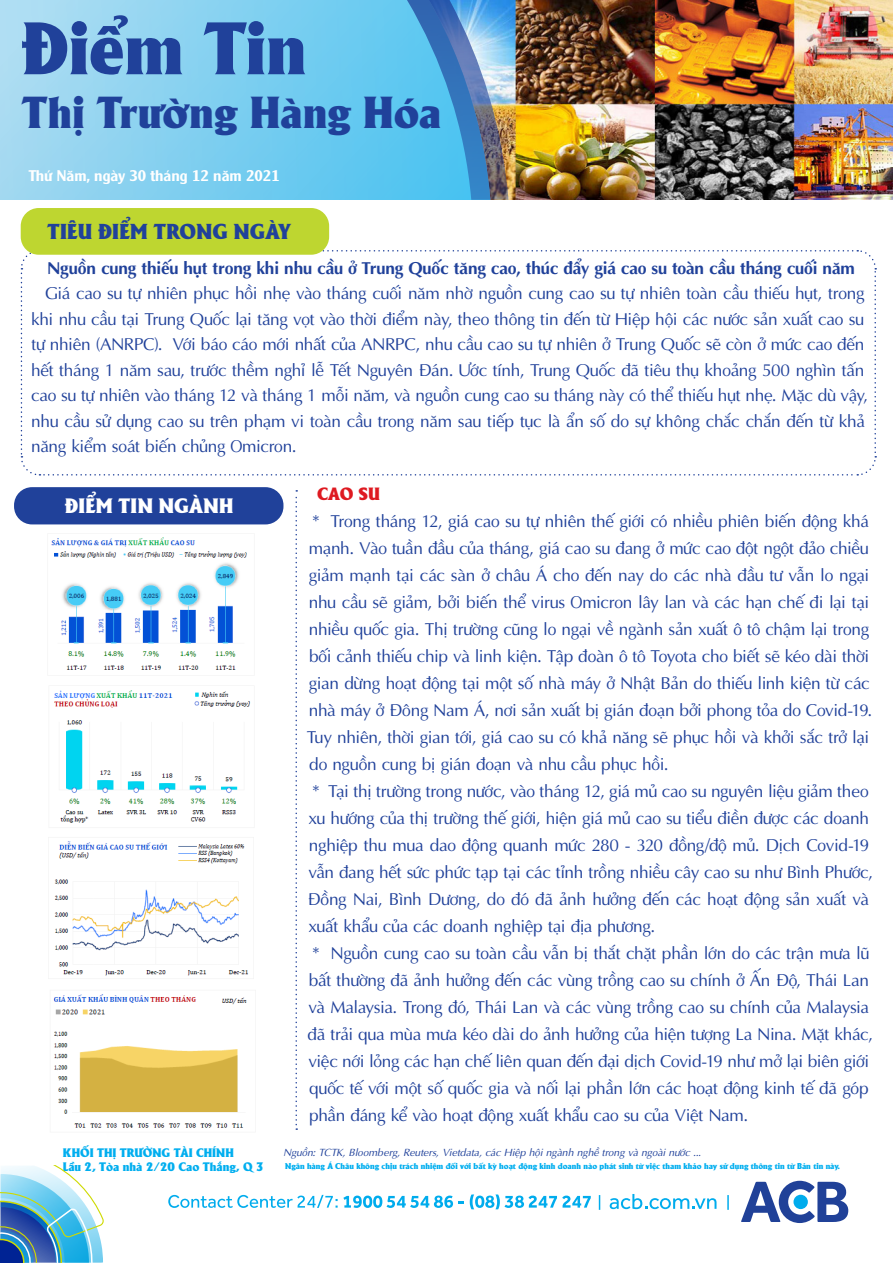
<style>
.page{position:relative;width:893px;height:1263px;background:#fff}
.page>*{position:absolute;margin:0;border:0;box-sizing:border-box;transform-origin:0 0}
.t1{font:72px "UTM Alberta Heavy";color:#20419a}
.t2{font:43.5px "UTM Alberta Heavy";color:#20419a}
.t3{font:21px "UTM Alberta Heavy";letter-spacing:.005em;color:#20419a}
.t4{font:20.25px "UTM Alberta Heavy";letter-spacing:.015em;color:#fff}
.t5{font:17.25px/25.5px "UTM Aptima";letter-spacing:-.025em;color:#20419a}
.t6{font:700 17.25px "UTM Aptima";letter-spacing:-.01em;color:#20419a}
.t7{font:17.25px "UTM Alberta Heavy";color:#de1a21}
.t8{font:15px "UTM Alexander";color:#fff}
.t9{font:12px/14.4px "UTM Alberta Heavy";color:#00aeef}
.t10{font:italic 10.5px "UTM Aptima";letter-spacing:-.01em;color:#20419a}
.t11{font:8.25px "UTM Alberta Heavy";color:#00aeef}
</style>
<div class="page">
<svg style="left:0;top:1165px;width:104px;height:98px"></svg>
<svg style="left:741px;top:1181px;width:107px;height:42px"></svg>
<svg style="left:599px;top:1195px;width:1px;height:15px"></svg>
<svg style="left:727px;top:1195px;width:2px;height:15px"></svg>
<svg style="left:168px;top:1195px;width:296px;height:13px"></svg>
<svg style="left:470px;top:1194px;width:121px;height:15px"></svg>
<svg style="left:610px;top:1194px;width:106px;height:15px"></svg>
<img style="left:522px;top:0;width:371px;height:200px">
<svg style="left:20px;top:249px;width:857px;height:227px"></svg>
<div style="left:14px;top:487px;width:269px;height:37px;background:#20419a;border-radius:18px"></div>
<img style="left:508px;top:0;width:14px;height:200px">
<svg style="left:0;top:0;width:407px;height:200px;background:#83d0f0"></svg>
<img style="left:407px;top:0;width:101px;height:200px">
<svg style="left:295px;top:490px;width:2px;height:640px"></svg>
<div style="left:21px;top:208px;width:308px;height:47px;background:#bed630;border-radius:18px"></div>
<img style="left:48px;top:537px;width:206px;height:591px">
<h1 class="t1" style="left:22px;top:-5px;width:286px">Điểm Tin</h1>
<h2 class="t2" style="left:22px;top:80px;width:421px">Thị Trường Hàng Hóa</h2>
<p class="t8" style="left:29px;top:164px;width:252px">Thứ Năm, ngày 30 tháng 12 năm 2021</p>
<p class="t3" style="left:47px;top:216px;width:245px">TIÊU ĐIỂM TRONG NGÀY</p>
<p class="t6" style="left:47px;top:255px;width:809px">Nguồn cung thiếu hụt trong khi nhu cầu ở Trung Quốc tăng cao, thúc đẩy giá cao su toàn cầu tháng cuối năm</p>
<p class="t5" style="left:31px;top:279px;width:839px;text-indent:14px">Giá cao su tự nhiên phục hồi nhẹ vào tháng cuối năm nhờ nguồn cung cao su tự nhiên toàn cầu thiếu hụt, trong khi nhu cầu tại Trung Quốc lại tăng vọt vào thời điểm này, theo thông tin đến từ Hiệp hội các nước sản xuất cao su tự nhiên (ANRPC). Với báo cáo mới nhất của ANRPC, nhu cầu cao su tự nhiên ở Trung Quốc sẽ còn ở mức cao đến hết tháng 1 năm sau, trước thềm nghỉ lễ Tết Nguyên Đán. Ước tính, Trung Quốc đã tiêu thụ khoảng 500 nghìn tấn cao su tự nhiên vào tháng 12 và tháng 1 mỗi năm, và nguồn cung cao su tháng này có thể thiếu hụt nhẹ. Mặc dù vậy, nhu cầu sử dụng cao su trên phạm vi toàn cầu trong năm sau tiếp tục là ẩn số do sự không chắc chắn đến từ khả năng kiểm soát biến chủng Omicron.</p>
<p class="t4" style="left:65px;top:491px;width:170px">ĐIỂM TIN NGÀNH</p>
<p class="t9" style="left:63px;top:1144px;width:202px">KHỐI THỊ TRƯỜNG TÀI CHÍNH<br>Lầu 2, Tòa nhà 2/20 Cao Thắng, Q 3</p>
<p class="t7" style="left:317px;top:481px;width:64px">CAO SU</p>
<p class="t5" style="left:312px;top:507px;width:559px">* Trong tháng 12, giá cao su tự nhiên thế giới có nhiều phiên biến động khá</p>
<p class="t5" style="left:309px;top:534px;width:561px">mạnh. Vào tuần đầu của tháng, giá cao su đang ở mức cao đột ngột đảo chiều</p>
<p class="t5" style="left:309px;top:561px;width:562px">giảm mạnh tại các sàn ở châu Á cho đến nay do các nhà đầu tư vẫn lo ngại</p>
<p class="t5" style="left:309px;top:588px;width:562px">nhu cầu sẽ giảm, bởi biến thể virus Omicron lây lan và các hạn chế đi lại tại</p>
<p class="t5" style="left:309px;top:615px;width:562px">nhiều quốc gia. Thị trường cũng lo ngại về ngành sản xuất ô tô chậm lại trong</p>
<p class="t5" style="left:309px;top:642px;width:562px">bối cảnh thiếu chip và linh kiện. Tập đoàn ô tô Toyota cho biết sẽ kéo dài thời</p>
<p class="t5" style="left:309px;top:669px;width:562px">gian dừng hoạt động tại một số nhà máy ở Nhật Bản do thiếu linh kiện từ các</p>
<p class="t5" style="left:309px;top:696px;width:565px">nhà máy ở Đông Nam Á, nơi sản xuất bị gián đoạn bởi phong tỏa do Covid-19.</p>
<p class="t5" style="left:307px;top:723px;width:564px">Tuy nhiên, thời gian tới, giá cao su có khả năng sẽ phục hồi và khởi sắc trở lại</p>
<p class="t5" style="left:309px;top:750px;width:361px">do nguồn cung bị gián đoạn và nhu cầu phục hồi.</p>
<p class="t5" style="left:312px;top:777px;width:558px">* Tại thị trường trong nước, vào tháng 12, giá mủ cao su nguyên liệu giảm theo</p>
<p class="t5" style="left:308px;top:804px;width:562px">xu hướng của thị trường thế giới, hiện giá mủ cao su tiểu điền được các doanh</p>
<p class="t5" style="left:309px;top:831px;width:562px">nghiệp thu mua dao động quanh mức 280 - 320 đồng/độ mủ. Dịch Covid-19</p>
<p class="t5" style="left:308px;top:858px;width:566px">vẫn đang hết sức phức tạp tại các tỉnh trồng nhiều cây cao su như Bình Phước,</p>
<p class="t5" style="left:308px;top:885px;width:563px">Đồng Nai, Bình Dương, do đó đã ảnh hưởng đến các hoạt động sản xuất và</p>
<p class="t5" style="left:308px;top:912px;width:349px">xuất khẩu của các doanh nghiệp tại địa phương.</p>
<p class="t5" style="left:312px;top:939px;width:559px">* Nguồn cung cao su toàn cầu vẫn bị thắt chặt phần lớn do các trận mưa lũ</p>
<p class="t5" style="left:309px;top:966px;width:562px">bất thường đã ảnh hưởng đến các vùng trồng cao su chính ở Ấn Độ, Thái Lan</p>
<p class="t5" style="left:308px;top:993px;width:562px">và Malaysia. Trong đó, Thái Lan và các vùng trồng cao su chính của Malaysia</p>
<p class="t5" style="left:308px;top:1020px;width:567px">đã trải qua mùa mưa kéo dài do ảnh hưởng của hiện tượng La Nina. Mặt khác,</p>
<p class="t5" style="left:308px;top:1047px;width:563px">việc nới lỏng các hạn chế liên quan đến đại dịch Covid-19 như mở lại biên giới</p>
<p class="t5" style="left:309px;top:1074px;width:561px">quốc tế với một số quốc gia và nối lại phần lớn các hoạt động kinh tế đã góp</p>
<p class="t5" style="left:309px;top:1101px;width:441px">phần đáng kể vào hoạt động xuất khẩu cao su của Việt Nam.</p>
<p class="t10" style="left:283px;top:1144px;width:420px">Nguồn: TCTK, Bloomberg, Reuters, Vietdata, các Hiệp hội ngành nghề trong và ngoài nước ...</p>
<p class="t11" style="left:285px;top:1160px;width:556px">Ngân hàng Á Châu không chịu trách nhiệm đối với bất kỳ hoạt động kinh doanh nào phát sinh từ việc tham khảo hay sử dụng thông tin từ Bản tin này.</p>
</div>
